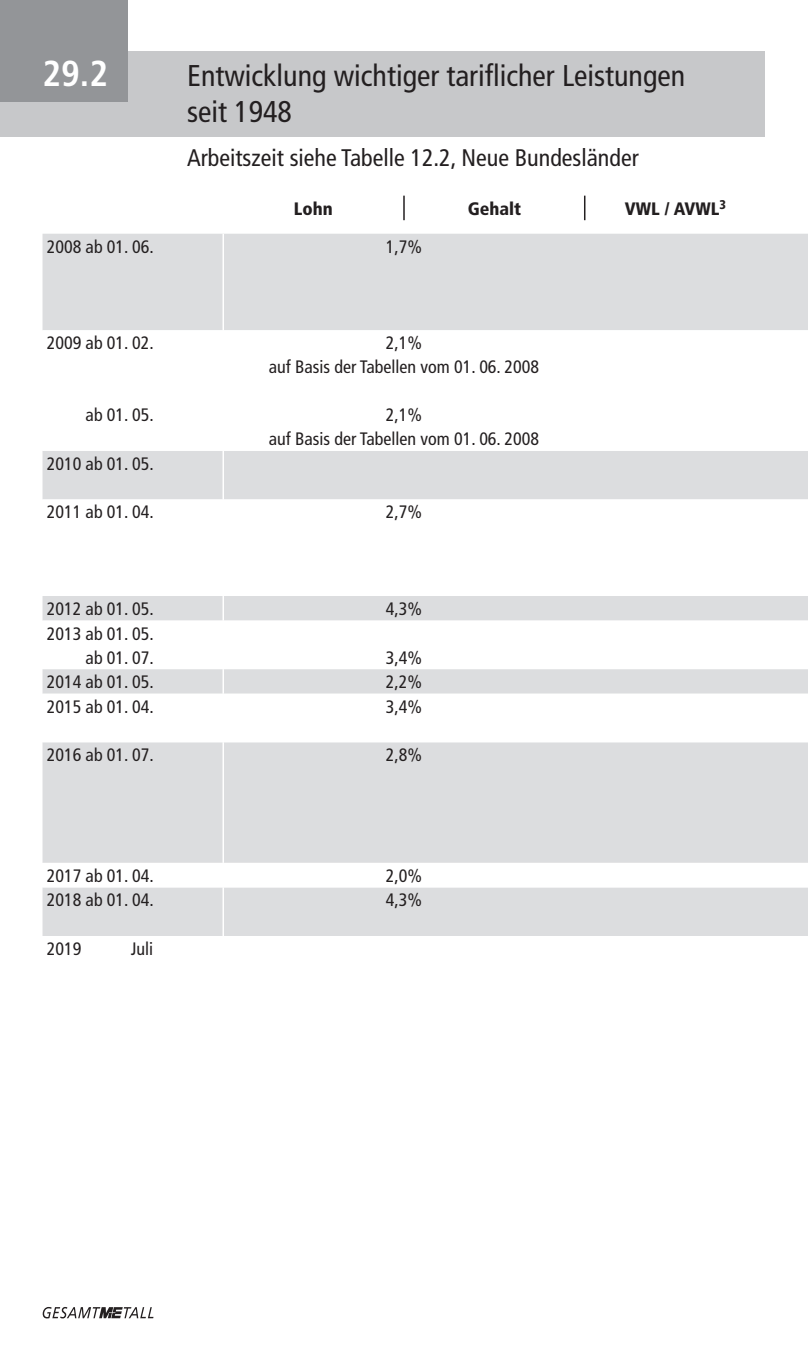
<style>
.page{position:relative;width:808px;height:1361px;background:#fff}
.page>*{position:absolute;margin:0;border:0;box-sizing:border-box;transform-origin:0 0}
.t1{font:700 condensed 36px "Frutiger";color:#fff}
.t2{font:condensed 30px/36px "Frutiger";color:#231f20}
.t3{font:condensed 24px "Frutiger";color:#231f20}
.t4{font:condensed 18px/24px "Frutiger";color:#231f20;text-align:center}
.t5{font:900 condensed 18px "Frutiger";color:#231f20}
</style>
<div class="page">
<div style="left:0;top:51px;width:765px;height:85px;background:#c7c8ca"></div>
<div style="left:0;top:0;width:128px;height:102px;background:#939598"></div>
<div style="left:43px;top:234px;width:765px;height:96px;background:#dcdddf"></div>
<svg style="left:43px;top:451px;width:765px;height:485px;fill:#dcdddf"></svg>
<hr style="left:403px;top:196px;width:2px;height:24px;background:#231f20">
<svg style="left:584px;top:196px;width:1px;height:24px"></svg>
<hr style="left:222px;top:234px;width:2px;height:96px;background:#fff">
<hr style="left:222px;top:451px;width:2px;height:48px;background:#fff">
<hr style="left:222px;top:499px;width:2px;height:97px;background:#fff">
<hr style="left:222px;top:596px;width:2px;height:24px;background:#fff">
<hr style="left:222px;top:620px;width:2px;height:49px;background:#fff">
<hr style="left:222px;top:669px;width:2px;height:25px;background:#fff">
<hr style="left:222px;top:694px;width:2px;height:48px;background:#fff">
<hr style="left:222px;top:742px;width:2px;height:121px;background:#fff">
<hr style="left:222px;top:863px;width:2px;height:24px;background:#fff">
<hr style="left:222px;top:887px;width:2px;height:49px;background:#fff">
<svg style="left:43px;top:1307px;width:110px;height:11px"></svg>
<h1 class="t1" style="left:43px;top:52px;width:67px">29.2</h1>
<h2 class="t2" style="left:187px;top:58px;width:500px">Entwicklung wichtiger tariflicher Leistungen seit 1948</h2>
<h3 class="t3" style="left:187px;top:144px;width:453px">Arbeitszeit siehe Tabelle 12.2, Neue Bundesländer</h3>
<p class="t5" style="left:294px;top:198px;width:41px">Lohn</p>
<p class="t5" style="left:468px;top:198px;width:55px">Gehalt</p>
<p class="t5" style="left:625px;top:198px;width:103px">VWL / AVWL<sup>3</sup></p>
<p class="t4" style="left:47px;top:235px;width:109px">2008 ab 01. 06.</p>
<p class="t4" style="left:386px;top:235px;width:38px">1,7%</p>
<p class="t4" style="left:47px;top:331px;width:109px">2009 ab 01. 02.</p>
<p class="t4" style="left:86px;top:403px;width:70px">ab 01. 05.</p>
<p class="t4" style="left:269px;top:331px;width:272px">2,1%<br>auf Basis der Tabellen vom 01. 06. 2008</p>
<p class="t4" style="left:269px;top:403px;width:272px">2,1%<br>auf Basis der Tabellen vom 01. 06. 2008</p>
<p class="t4" style="left:47px;top:452px;width:109px">2010 ab 01. 05.</p>
<p class="t4" style="left:47px;top:500px;width:109px">2011 ab 01. 04.</p>
<p class="t4" style="left:386px;top:500px;width:38px">2,7%</p>
<p class="t4" style="left:47px;top:597px;width:109px">2012 ab 01. 05.</p>
<p class="t4" style="left:386px;top:597px;width:38px">4,3%</p>
<p class="t4" style="left:47px;top:621px;width:109px;text-align:right">2013 ab 01. 05. ab 01. 07.</p>
<p class="t4" style="left:386px;top:645px;width:38px">3,4%</p>
<p class="t4" style="left:47px;top:670px;width:109px">2014 ab 01. 05.</p>
<p class="t4" style="left:386px;top:670px;width:38px">2,2%</p>
<p class="t4" style="left:47px;top:694px;width:109px">2015 ab 01. 04.</p>
<p class="t4" style="left:386px;top:694px;width:38px">3,4%</p>
<p class="t4" style="left:47px;top:743px;width:109px">2016 ab 01. 07.</p>
<p class="t4" style="left:386px;top:743px;width:38px">2,8%</p>
<p class="t4" style="left:47px;top:864px;width:109px">2017 ab 01. 04.</p>
<p class="t4" style="left:386px;top:864px;width:38px">2,0%</p>
<p class="t4" style="left:47px;top:888px;width:109px">2018 ab 01. 04.</p>
<p class="t4" style="left:386px;top:888px;width:38px">4,3%</p>
<p class="t4" style="left:47px;top:937px;width:36px">2019</p>
<p class="t4" style="left:131px;top:937px;width:24px">Juli</p>
</div>
